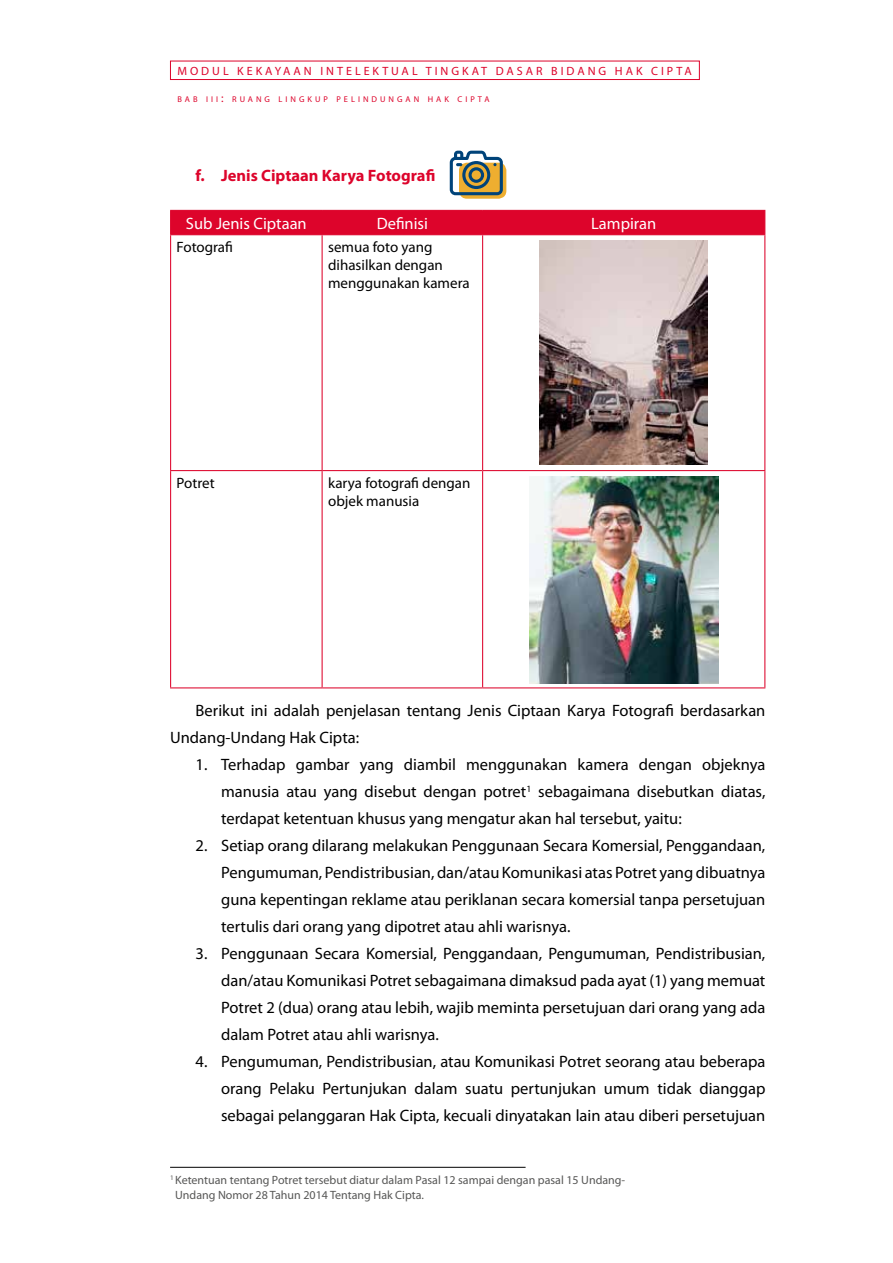
<style>
.page{position:relative;width:893px;height:1263px;background:#fff}
.page>*{position:absolute;margin:0;border:0;box-sizing:border-box;transform-origin:0 0}
.t1{font:16.5px/27px "Myriad Pro";color:#000;text-align:justify}
.t2{font:16.5px "Myriad Pro";color:#fff}
.t3{font:700 16.5px "Myriad Pro";color:#dd042b}
.t4{font:15px/18px "Myriad Pro";color:#000}
.t5{font:12px/15px "Myriad Pro";color:#575756}
.t6{font:12px "Myriad Pro";letter-spacing:.25em;color:#dd042b}
.t7{font:8.4px "Myriad Pro";color:#dd042b}
.s1{font-size:12px}
</style>
<div class="page">
<div style="left:170px;top:210px;width:595px;height:24px;background:#dd042b"></div>
<hr style="left:170px;top:234px;width:152px;height:1px;background:#dd042b">
<hr style="left:170px;top:235px;width:1px;height:235px;background:#dd042b">
<hr style="left:322px;top:234px;width:161px;height:1px;background:#dd042b">
<hr style="left:322px;top:235px;width:1px;height:235px;background:#dd042b">
<hr style="left:483px;top:234px;width:282px;height:1px;background:#dd042b">
<hr style="left:482px;top:235px;width:1px;height:235px;background:#dd042b">
<hr style="left:764px;top:235px;width:1px;height:235px;background:#dd042b">
<hr style="left:170px;top:470px;width:152px;height:1px;background:#dd042b">
<hr style="left:170px;top:471px;width:1px;height:216px;background:#dd042b">
<hr style="left:322px;top:470px;width:161px;height:1px;background:#dd042b">
<hr style="left:322px;top:471px;width:1px;height:216px;background:#dd042b">
<hr style="left:483px;top:470px;width:282px;height:1px;background:#dd042b">
<hr style="left:482px;top:471px;width:1px;height:216px;background:#dd042b">
<hr style="left:764px;top:471px;width:1px;height:216px;background:#dd042b">
<hr style="left:170px;top:687px;width:152px;height:1px;background:#dd042b">
<hr style="left:322px;top:687px;width:161px;height:1px;background:#dd042b">
<hr style="left:483px;top:687px;width:282px;height:1px;background:#dd042b">
<img style="left:540px;top:241px;width:168px;height:224px">
<img style="left:529px;top:477px;width:189px;height:207px">
<svg style="left:459px;top:163px;width:47px;height:36px"></svg>
<svg style="left:450px;top:151px;width:53px;height:44px"></svg>
<hr style="left:170px;top:1167px;width:356px;height:1px;background:#000">
<div style="left:170px;top:61px;width:530px;height:19px;border:1px solid #dd042b"></div>
<p class="t6" style="left:177px;top:63px;width:516px">MODUL KEKAYAAN INTELEKTUAL TINGKAT DASAR BIDANG HAK CIPTA</p>
<p class="t7" style="left:177px;top:94px;width:8px">BAB</p>
<p class="t7" style="left:206px;top:94px;width:35px">III <span class="s1">:</span>RUANG</p>
<p class="t7" style="left:279px;top:94px;width:8px">LINGKUP</p>
<p class="t7" style="left:336px;top:94px;width:9px">PELINDUNGAN</p>
<p class="t7" style="left:428px;top:94px;width:8px">HAK</p>
<p class="t7" style="left:457px;top:94px;width:8px">CIPTA</p>
<p class="t3" style="left:196px;top:165px;width:241px">f. Jenis Ciptaan Karya Fotografi</p>
<p class="t2" style="left:186px;top:213px;width:122px">Sub Jenis Ciptaan</p>
<p class="t2" style="left:377px;top:213px;width:53px">Definisi</p>
<p class="t2" style="left:591px;top:213px;width:67px">Lampiran</p>
<p class="t4" style="left:177px;top:238px;width:58px">Fotografi</p>
<p class="t4" style="left:328px;top:238px;width:143px">semua foto yang dihasilkan dengan menggunakan kamera</p>
<p class="t4" style="left:177px;top:474px;width:40px">Potret</p>
<p class="t4" style="left:328px;top:474px;width:144px">karya fotografi dengan objek manusia</p>
<p class="t1" style="left:170px;top:697px;width:597px;text-indent:26px">Berikut ini adalah penjelasan tentang Jenis Ciptaan Karya Fotografi berdasarkan<br>Undang-Undang Hak Cipta:</p>
<p class="t1" style="left:221px;top:751px;width:546px;text-indent:-26px">1. Terhadap gambar yang diambil menggunakan kamera dengan objeknya manusia atau yang disebut dengan potret<sup>1</sup> sebagaimana disebutkan diatas, terdapat ketentuan khusus yang mengatur akan hal tersebut, yaitu:</p>
<p class="t1" style="left:221px;top:832px;width:546px;text-indent:-26px">2. Setiap orang dilarang melakukan Penggunaan Secara Komersial, Penggandaan, Pengumuman, Pendistribusian, dan/atau Komunikasi atas Potret yang dibuatnya guna kepentingan reklame atau periklanan secara komersial tanpa persetujuan tertulis dari orang yang dipotret atau ahli warisnya.</p>
<p class="t1" style="left:221px;top:940px;width:546px;text-indent:-26px">3. Penggunaan Secara Komersial, Penggandaan, Pengumuman, Pendistribusian, dan/atau Komunikasi Potret sebagaimana dimaksud pada ayat (1) yang memuat Potret 2 (dua) orang atau lebih, wajib meminta persetujuan dari orang yang ada dalam Potret atau ahli warisnya.</p>
<p class="t1" style="left:221px;top:1048px;width:546px;text-indent:-26px">4. Pengumuman, Pendistribusian, atau Komunikasi Potret seorang atau beberapa orang Pelaku Pertunjukan dalam suatu pertunjukan umum tidak dianggap sebagai pelanggaran Hak Cipta, kecuali dinyatakan lain atau diberi persetujuan</p>
<p class="t5" style="left:175px;top:1172px;width:452px;text-indent:-5px"><sup>1</sup> Ketentuan tentang Potret tersebut diatur dalam Pasal 12 sampai dengan pasal 15 Undang-<br>Undang Nomor 28 Tahun 2014 Tentang Hak Cipta.</p>
</div>
